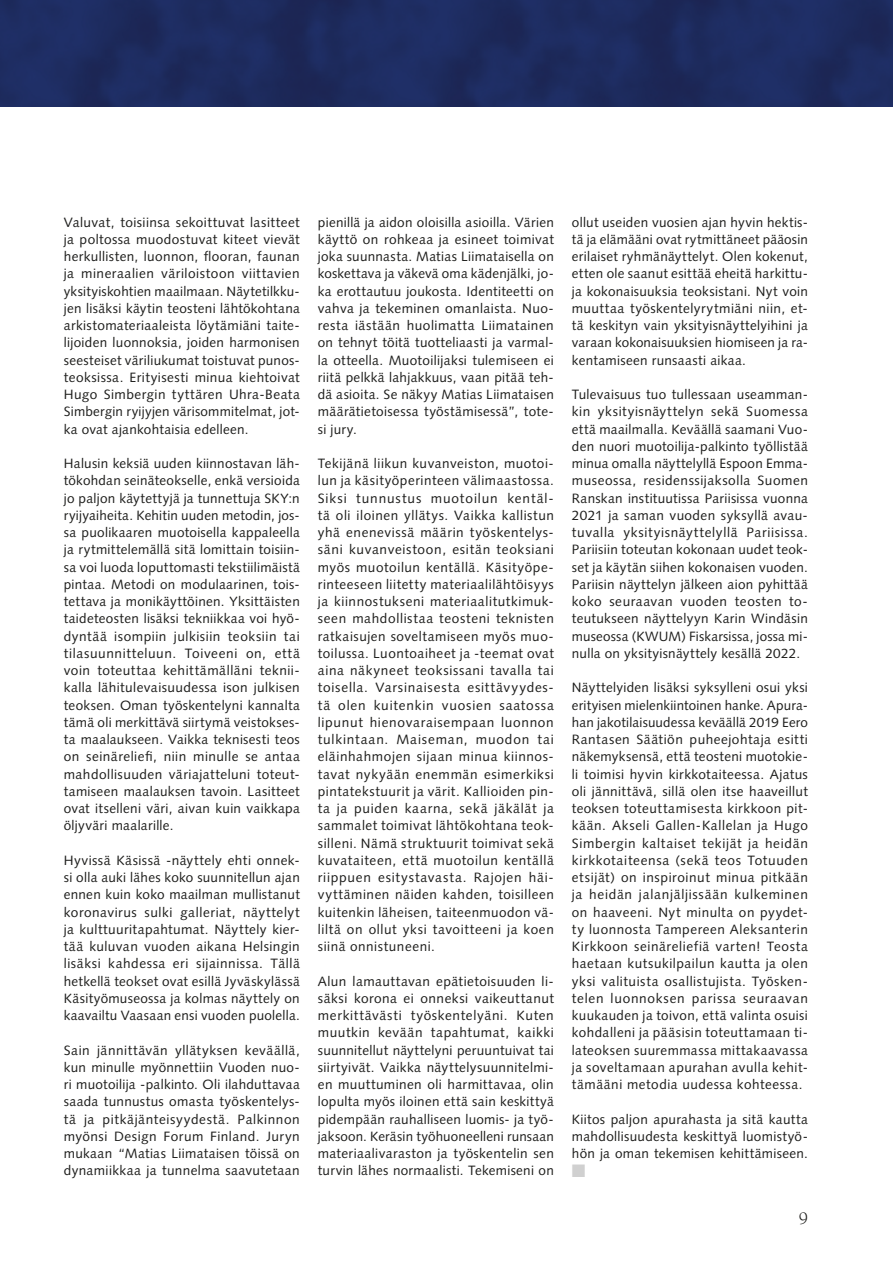
<style>
.page{position:relative;width:893px;height:1263px;background:#fff}
.page>*{position:absolute;margin:0;border:0;box-sizing:border-box;transform-origin:0 0}
.t1{font:18px "Berkeley Std";color:#1d1d1b}
.t2{font:18px "Zapf Dingbats Std";color:#d0d0d0}
.t3{font:13.5px/17.2px "Syntax LT Std";letter-spacing:.025em;color:#1d1d1b;text-align:justify}
</style>
<div class="page">
<img style="left:0;top:0;width:893px;height:107px">
<p class="t3" style="left:64px;top:213px;width:238px">Valuvat, toisiinsa sekoittuvat lasitteet ja poltossa muodostuvat kiteet vievät herkullisten, luonnon, flooran, faunan ja mineraalien väriloistoon viittavien yksityiskohtien maailmaan. Näytetilkku&shy;jen lisäksi käytin teosteni lähtökohtana arkistomateriaaleista löytämiäni taite&shy;lijoiden luonnoksia, joiden harmonisen seesteiset väriliukumat toistuvat punos&shy;teoksissa. Erityisesti minua kiehtoivat Hugo Simbergin tyttären Uhra-Beata Simbergin ryijyjen värisommitelmat, jot&shy;ka ovat ajankohtaisia edelleen.</p>
<p class="t3" style="left:64px;top:455px;width:238px">Halusin keksiä uuden kiinnostavan läh&shy;tökohdan seinäteokselle, enkä versioida jo paljon käytettyjä ja tunnettuja SKY:n ryijyaiheita. Kehitin uuden metodin, jos&shy;sa puolikaaren muotoisella kappaleella ja rytmittelemällä sitä lomittain toisiin&shy;sa voi luoda loputtomasti tekstiilimäistä pintaa. Metodi on modulaarinen, tois&shy;tettava ja monikäyttöinen. Yksittäisten taideteosten lisäksi tekniikkaa voi hyö&shy;dyntää isompiin julkisiin teoksiin tai tilasuunnitteluun. Toiveeni on, että voin toteuttaa kehittämälläni teknii&shy;kalla lähitulevaisuudessa ison julkisen teoksen. Oman työskentelyni kannalta tämä oli merkittävä siirtymä veistokses&shy;ta maalaukseen. Vaikka teknisesti teos on seinäreliefi, niin minulle se antaa mahdollisuuden väriajatteluni toteut&shy;tamiseen maalauksen tavoin. Lasitteet ovat itselleni väri, aivan kuin vaikkapa öljyväri maalarille.</p>
<p class="t3" style="left:64px;top:852px;width:238px">Hyvissä Käsissä -näyttely ehti onnek&shy;si olla auki lähes koko suunnitellun ajan ennen kuin koko maailman mullistanut koronavirus sulki galleriat, näyttelyt ja kulttuuritapahtumat. Näyttely kier&shy;tää kuluvan vuoden aikana Helsingin lisäksi kahdessa eri sijainnissa. Tällä hetkellä teokset ovat esillä Jyväskylässä Käsityömuseossa ja kolmas näyttely on kaavailtu Vaasaan ensi vuoden puolella.</p>
<p class="t3" style="left:64px;top:1041px;width:238px">Sain jännittävän yllätyksen keväällä, kun minulle myönnettiin Vuoden nuo&shy;ri muotoilija -palkinto. Oli ilahduttavaa saada tunnustus omasta työskentelys&shy;tä ja pitkäjänteisyydestä. Palkinnon myönsi Design Forum Finland. Juryn mukaan “Matias Liimataisen töissä on dynamiikkaa ja tunnelma saavutetaan</p>
<p class="t3" style="left:318px;top:213px;width:238px">pienillä ja aidon oloisilla asioilla. Värien käyttö on rohkeaa ja esineet toimivat joka suunnasta. Matias Liimataisella on koskettava ja väkevä oma kädenjälki, jo&shy;ka erottautuu joukosta. Identiteetti on vahva ja tekeminen omanlaista. Nuo&shy;resta iästään huolimatta Liimatainen on tehnyt töitä tuotteliaasti ja varmal&shy;la otteella. Muotoilijaksi tulemiseen ei riitä pelkkä lahjakkuus, vaan pitää teh&shy;dä asioita. Se näkyy Matias Liimataisen määrätietoisessa työstämisessä”, tote&shy;si jury.</p>
<p class="t3" style="left:318px;top:455px;width:238px">Tekijänä liikun kuvanveiston, muotoi&shy;lun ja käsityöperinteen välimaastossa.<br>Siksi tunnustus muotoilun kentäl&shy;tä oli iloinen yllätys. Vaikka kallistun yhä enenevissä määrin työskentelys&shy;säni kuvanveistoon, esitän teoksiani myös muotoilun kentällä. Käsityöpe&shy;rinteeseen liitetty materiaalilähtöisyys ja kiinnostukseni materiaalitutkimuk&shy;seen mahdollistaa teosteni teknisten ratkaisujen soveltamiseen myös muo&shy;toilussa. Luontoaiheet ja -teemat ovat aina näkyneet teoksissani tavalla tai toisella. Varsinaisesta esittävyydes&shy;tä olen kuitenkin vuosien saatossa lipunut hienovaraisempaan luonnon tulkintaan. Maiseman, muodon tai eläinhahmojen sijaan minua kiinnos&shy;tavat nykyään enemmän esimerkiksi pintatekstuurit ja värit. Kallioiden pin&shy;ta ja puiden kaarna, sekä jäkälät ja sammalet toimivat lähtökohtana teok&shy;silleni. Nämä struktuurit toimivat sekä kuvataiteen, että muotoilun kentällä riippuen esitystavasta. Rajojen häi&shy;vyttäminen näiden kahden, toisilleen kuitenkin läheisen, taiteenmuodon vä&shy;liltä on ollut yksi tavoitteeni ja koen siinä onnistuneeni.</p>
<p class="t3" style="left:318px;top:972px;width:238px">Alun lamauttavan epätietoisuuden li&shy;säksi korona ei onneksi vaikeuttanut merkittävästi työskentelyäni. Kuten muutkin kevään tapahtumat, kaikki suunnitellut näyttelyni peruuntuivat tai siirtyivät. Vaikka näyttelysuunnitelmi&shy;en muuttuminen oli harmittavaa, olin lopulta myös iloinen että sain keskittyä pidempään rauhalliseen luomis- ja työ&shy;jaksoon. Keräsin työhuoneelleni runsaan materiaalivaraston ja työskentelin sen turvin lähes normaalisti. Tekemiseni on</p>
<p class="t3" style="left:572px;top:213px;width:238px">ollut useiden vuosien ajan hyvin hektis&shy;tä ja elämääni ovat rytmittäneet pääosin erilaiset ryhmänäyttelyt. Olen kokenut, etten ole saanut esittää eheitä harkittu&shy;ja kokonaisuuksia teoksistani. Nyt voin muuttaa työskentelyrytmiäni niin, et&shy;tä keskityn vain yksityisnäyttelyihini ja varaan kokonaisuuksien hiomiseen ja ra&shy;kentamiseen runsaasti aikaa.</p>
<p class="t3" style="left:572px;top:386px;width:238px">Tulevaisuus tuo tullessaan useamman&shy;kin yksityisnäyttelyn sekä Suomessa että maailmalla. Keväällä saamani Vuo&shy;den nuori muotoilija-palkinto työllistää minua omalla näyttelyllä Espoon Emma&shy;museossa, residenssijaksolla Suomen Ranskan instituutissa Pariisissa vuonna 2021 ja saman vuoden syksyllä avau&shy;tuvalla yksityisnäyttelyllä Pariisissa.<br>Pariisiin toteutan kokonaan uudet teok&shy;set ja käytän siihen kokonaisen vuoden.<br>Pariisin näyttelyn jälkeen aion pyhittää koko seuraavan vuoden teosten to&shy;teutukseen näyttelyyn Karin Windäsin museossa (KWUM) Fiskarsissa, jossa mi&shy;nulla on yksityisnäyttely kesällä 2022.</p>
<p class="t3" style="left:572px;top:679px;width:238px">Näyttelyiden lisäksi syksylleni osui yksi erityisen mielenkiintoinen hanke. Apura&shy;han jakotilaisuudessa keväällä 2019 Eero Rantasen Säätiön puheejohtaja esitti näkemyksensä, että teosteni muotokie&shy;li toimisi hyvin kirkkotaiteessa. Ajatus oli jännittävä, sillä olen itse haaveillut teoksen toteuttamisesta kirkkoon pit&shy;kään. Akseli Gallen-Kallelan ja Hugo Simbergin kaltaiset tekijät ja heidän kirkkotaiteensa (sekä teos Totuuden etsijät) on inspiroinut minua pitkään ja heidän jalanjäljissään kulkeminen on haaveeni. Nyt minulta on pyydet&shy;ty luonnosta Tampereen Aleksanterin Kirkkoon seinäreliefiä varten! Teosta haetaan kutsukilpailun kautta ja olen yksi valituista osallistujista. Työsken&shy;telen luonnoksen parissa seuraavan kuukauden ja toivon, että valinta osuisi kohdalleni ja pääsisin toteuttamaan ti&shy;lateoksen suuremmassa mittakaavassa ja soveltamaan apurahan avulla kehit&shy;tämääni metodia uudessa kohteessa.</p>
<p class="t3" style="left:572px;top:1110px;width:238px">Kiitos paljon apurahasta ja sitä kautta mahdollisuudesta keskittyä luomistyö&shy;hön ja oman tekemisen kehittämiseen.</p>
<h1 class="t2" style="left:572px;top:1162px;width:15px">■</h1>
<h1 class="t1" style="left:799px;top:1209px;width:11px">9</h1>
</div>
